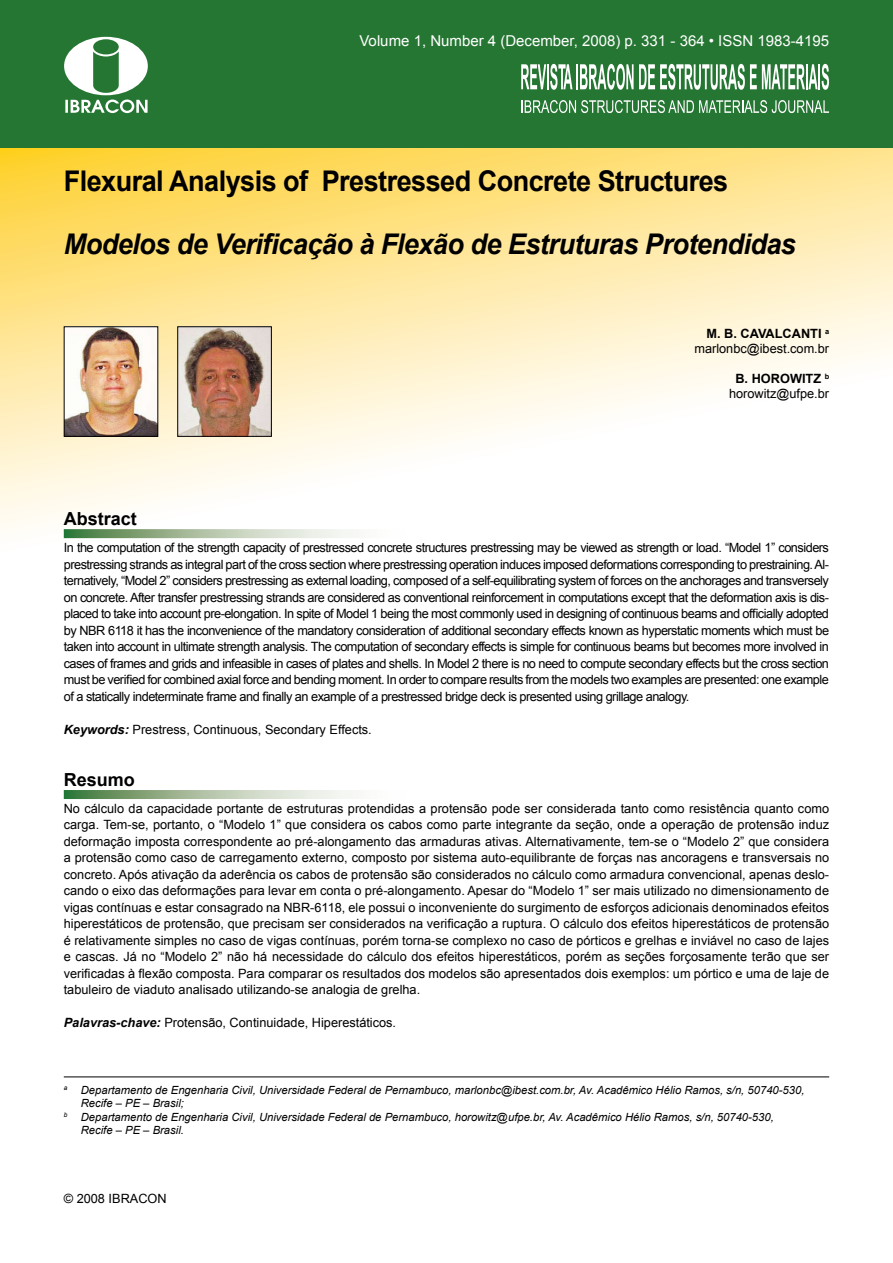
<style>
.page{position:relative;width:893px;height:1263px;background:#fff}
.page>*{position:absolute;margin:0;border:0;box-sizing:border-box;transform-origin:0 0}
.t1{font:italic 700 28.5px "Arial";letter-spacing:-.02em;color:#000;scale:.95 1}
.t2{font:700 28.5px "Arial";letter-spacing:-.02em;color:#000;scale:.95 1}
.t3{font:700 18px "Arial";color:#000}
.t4{font:15px "Arial";color:#fff}
.t5{font:12.75px/16.5px "Arial";color:#000;text-align:justify}
.t6{font:italic 11.25px "Arial";color:#000}
.s1{font-weight:700}
.s2{font-weight:700;font-style:italic}
</style>
<div class="page">
<svg style="left:0;top:148px;width:893px;height:391px"></svg>
<div style="left:0;top:0;width:893px;height:148px;background:#267633"></div>
<svg style="left:64px;top:37px;width:84px;height:76px"></svg>
<img style="left:66px;top:328px;width:90px;height:107px">
<div style="left:64px;top:326px;width:94px;height:111px;border:1px solid #000"></div>
<img style="left:179px;top:328px;width:91px;height:107px">
<div style="left:177px;top:326px;width:95px;height:111px;border:1px solid #000"></div>
<hr style="left:64px;top:1076px;width:765px;height:1px;background:#000">
<svg style="left:64px;top:529px;width:372px;height:9px"></svg>
<svg style="left:64px;top:790px;width:288px;height:9px;background:#a9bfa2"></svg>
<svg style="left:521px;top:64px;width:51px;height:26px"></svg>
<hr style="left:576px;top:64px;width:2px;height:25px;background:#fff">
<svg style="left:580px;top:64px;width:249px;height:26px"></svg>
<svg style="left:521px;top:100px;width:308px;height:13px"></svg>
<p class="t4" style="left:359px;top:31px;width:471px">Volume 1, Number 4 (December, 2008) p. 331 - 364 • ISSN 1983-4195</p>
<h1 class="t2" style="left:64px;top:162px;width:701px">Flexural Analysis of Prestressed Concrete Structures</h1>
<h1 class="t1" style="left:64px;top:225px;width:772px">Modelos de Verificação à Flexão de Estruturas Protendidas</h1>
<h2 class="t3" style="left:64px;top:507px;width:75px">Abstract</h2>
<p class="t5" style="left:694px;top:326px;width:136px;line-height:15px;text-align:right"><span class="s1">M. B. CAVALCANTI</span> <sup>a </sup>marlonbc@ibest.com.br</p>
<p class="t5" style="left:729px;top:371px;width:102px;line-height:15px;text-align:center"><span class="s1">B. HOROWITZ</span> <sup>b </sup>horowitz@ufpe.br</p>
<p class="t5" style="left:64px;top:539px;width:767px">In the computation of the strength capacity of prestressed concrete structures prestressing may be viewed as strength or load. “Model 1” considers prestressing strands as integral part of the cross section where prestressing operation induces imposed deformations corresponding to prestraining. Al&shy;ternatively, “Model 2” considers prestressing as external loading, composed of a self-equilibrating system of forces on the anchorages and transversely on concrete. After transfer prestressing strands are considered as conventional reinforcement in computations except that the deformation axis is dis&shy;placed to take into account pre-elongation. In spite of Model 1 being the most commonly used in designing of continuous beams and officially adopted by NBR 6118 it has the inconvenience of the mandatory consideration of additional secondary effects known as hyperstatic moments which must be taken into account in ultimate strength analysis. The computation of secondary effects is simple for continuous beams but becomes more involved in cases of frames and grids and infeasible in cases of plates and shells. In Model 2 there is no need to compute secondary effects but the cross section must be verified for combined axial force and bending moment. In order to compare results from the models two examples are presented: one example of a statically indeterminate frame and finally an example of a prestressed bridge deck is presented using grillage analogy.</p>
<p class="t5" style="left:64px;top:721px;width:310px"><span class="s2">Keywords:</span> Prestress, Continuous, Secondary Effects.</p>
<h2 class="t3" style="left:64px;top:767px;width:73px">Resumo</h2>
<p class="t5" style="left:64px;top:800px;width:767px">No cálculo da capacidade portante de estruturas protendidas a protensão pode ser considerada tanto como resistência quanto como carga. Tem-se, portanto, o “Modelo 1” que considera os cabos como parte integrante da seção, onde a operação de protensão induz deformação imposta correspondente ao pré-alongamento das armaduras ativas. Alternativamente, tem-se o “Modelo 2” que considera a protensão como caso de carregamento externo, composto por sistema auto-equilibrante de forças nas ancoragens e transversais no concreto. Após ativação da aderência os cabos de protensão são considerados no cálculo como armadura convencional, apenas deslo&shy;cando o eixo das deformações para levar em conta o pré-alongamento. Apesar do “Modelo 1” ser mais utilizado no dimensionamento de vigas contínuas e estar consagrado na NBR-6118, ele possui o inconveniente do surgimento de esforços adicionais denominados efeitos hiperestáticos de protensão, que precisam ser considerados na verificação a ruptura. O cálculo dos efeitos hiperestáticos de protensão é relativamente simples no caso de vigas contínuas, porém torna-se complexo no caso de pórticos e grelhas e inviável no caso de lajes e cascas. Já no “Modelo 2” não há necessidade do cálculo dos efeitos hiperestáticos, porém as seções forçosamente terão que ser verificadas à flexão composta. Para comparar os resultados dos modelos são apresentados dois exemplos: um pórtico e uma de laje de tabuleiro de viaduto analisado utilizando-se analogia de grelha.</p>
<p class="t5" style="left:64px;top:1015px;width:334px"><span class="s2">Palavras-chave:</span> Protensão, Continuidade, Hiperestáticos.</p>
<p class="t6" style="left:64px;top:1083px;width:742px"><sup>a</sup> Departamento de Engenharia Civil, Universidade Federal de Pernambuco, marlonbc@ibest.com.br, Av. Acadêmico Hélio Ramos, s/n, 50740-530,</p>
<p class="t6" style="left:81px;top:1096px;width:105px">Recife – PE – Brasil;</p>
<p class="t6" style="left:64px;top:1110px;width:712px"><sup>b</sup> Departamento de Engenharia Civil, Universidade Federal de Pernambuco, horowitz@ufpe.br, Av. Acadêmico Hélio Ramos, s/n, 50740-530,</p>
<p class="t6" style="left:81px;top:1123px;width:105px">Recife – PE – Brasil.</p>
<p class="t5" style="left:64px;top:1190px;width:104px">© 2008 IBRACON</p>
</div>
